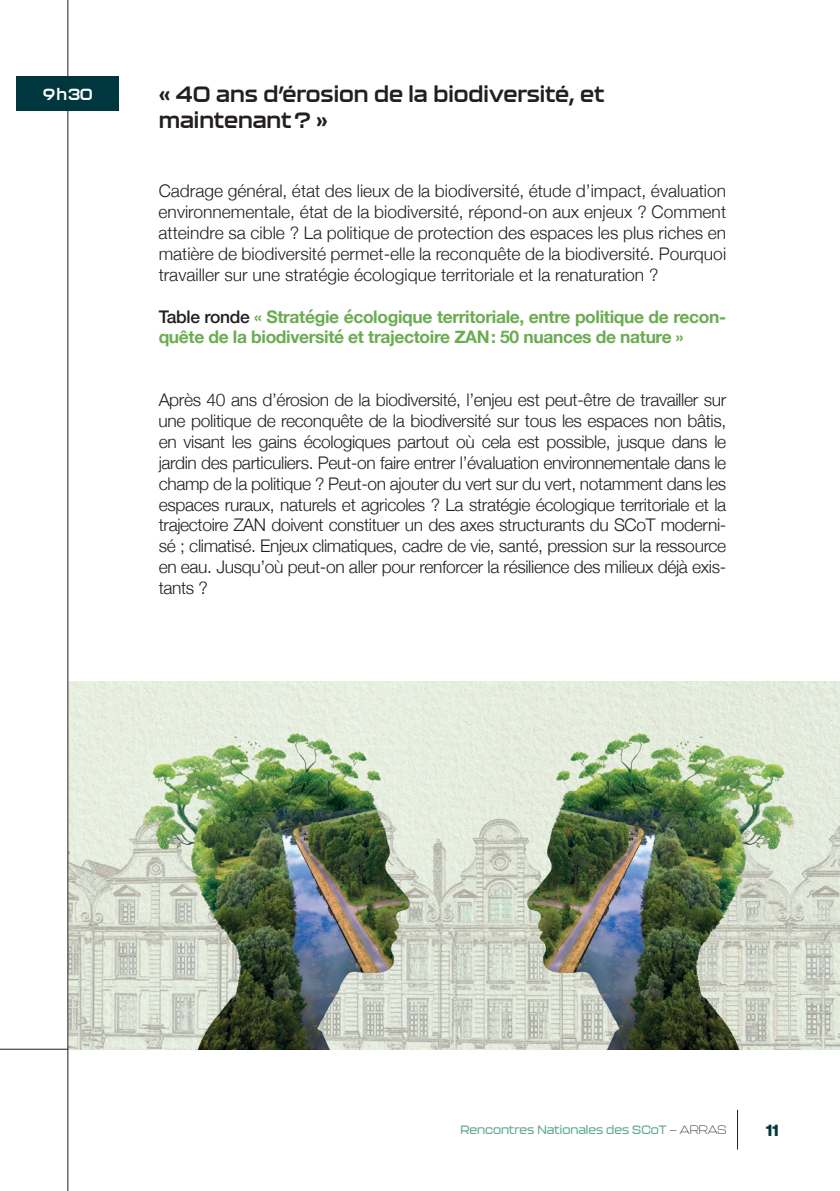
<style>
.page{position:relative;width:840px;height:1191px;background:#fff}
.page>*{position:absolute;margin:0;border:0;box-sizing:border-box;transform-origin:0 0}
.t1{font:700 22px/26.4px "Kallisto";color:#231f20}
.t2{font:300 17.4px/20.8px "Helvetica Neue";letter-spacing:-.02em;color:#231f20;text-align:justify}
.t3{font:700 17.4px/20.8px "Helvetica Neue";letter-spacing:-.02em;color:#6bac51}
.t4{font:700 16px "Kallisto";color:#fff}
.t5{font:800 16px "Kallisto";color:#00363d}
.t6{font:500 12px "Kallisto";color:#61a890}
.s1{font-weight:500;color:#231f20}
.s2{font-weight:100;color:#231f20}
</style>
<div class="page">
<img style="left:68px;top:682px;width:771px;height:367px">
<hr style="left:67px;top:0;width:1px;height:1191px;background:#231f20">
<div style="left:17px;top:77px;width:102px;height:34px;background:#00363d"></div>
<img style="left:107px;top:710px;width:347px;height:339px">
<img style="left:454px;top:710px;width:374px;height:339px">
<hr style="left:0;top:1048px;width:68px;height:1px;background:#231f20">
<hr style="left:736px;top:1109px;width:1px;height:40px;background:#231f20">
<p class="t4" style="left:43px;top:84px;width:52px">9h30</p>
<p class="t1" style="left:158px;top:80px;width:447px">« 40 ans d’érosion de la biodiversité, et maintenant? »</p>
<p class="t2" style="left:158px;top:179px;width:568px">Cadrage général, état des lieux de la biodiversité, étude d’impact, évaluation environnementale, état de la biodiversité, répond-on aux enjeux ? Comment atteindre sa cible ? La politique de protection des espaces les plus riches en matière de biodiversité permet-elle la reconquête de la biodiversité. Pourquoi travailler sur une stratégie écologique territoriale et la renaturation ?</p>
<p class="t3" style="left:158px;top:306px;width:568px"><span class="s1">Table ronde</span> « Stratégie écologique territoriale, entre politique de recon&shy;quête de la biodiversité et trajectoire ZAN: 50 nuances de nature »</p>
<p class="t2" style="left:158px;top:388px;width:569px">Après 40 ans d’érosion de la biodiversité, l’enjeu est peut-être de travailler sur une politique de reconquête de la biodiversité sur tous les espaces non bâtis, en visant les gains écologiques partout où cela est possible, jusque dans le jardin des particuliers. Peut-on faire entrer l’évaluation environnementale dans le champ de la politique ? Peut-on ajouter du vert sur du vert, notamment dans les espaces ruraux, naturels et agricoles ? La stratégie écologique territoriale et la trajectoire ZAN doivent constituer un des axes structurants du SCoT moderni&shy;sé ; climatisé. Enjeux climatiques, cadre de vie, santé, pression sur la ressource en eau. Jusqu’où peut-on aller pour renforcer la résilience des milieux déjà exis&shy;tants ?</p>
<p class="t6" style="left:460px;top:1122px;width:267px">Rencontres Nationales des SCoT <span class="s2">— ARRAS</span></p>
<p class="t5" style="left:765px;top:1120px;width:14px">11</p>
</div>
